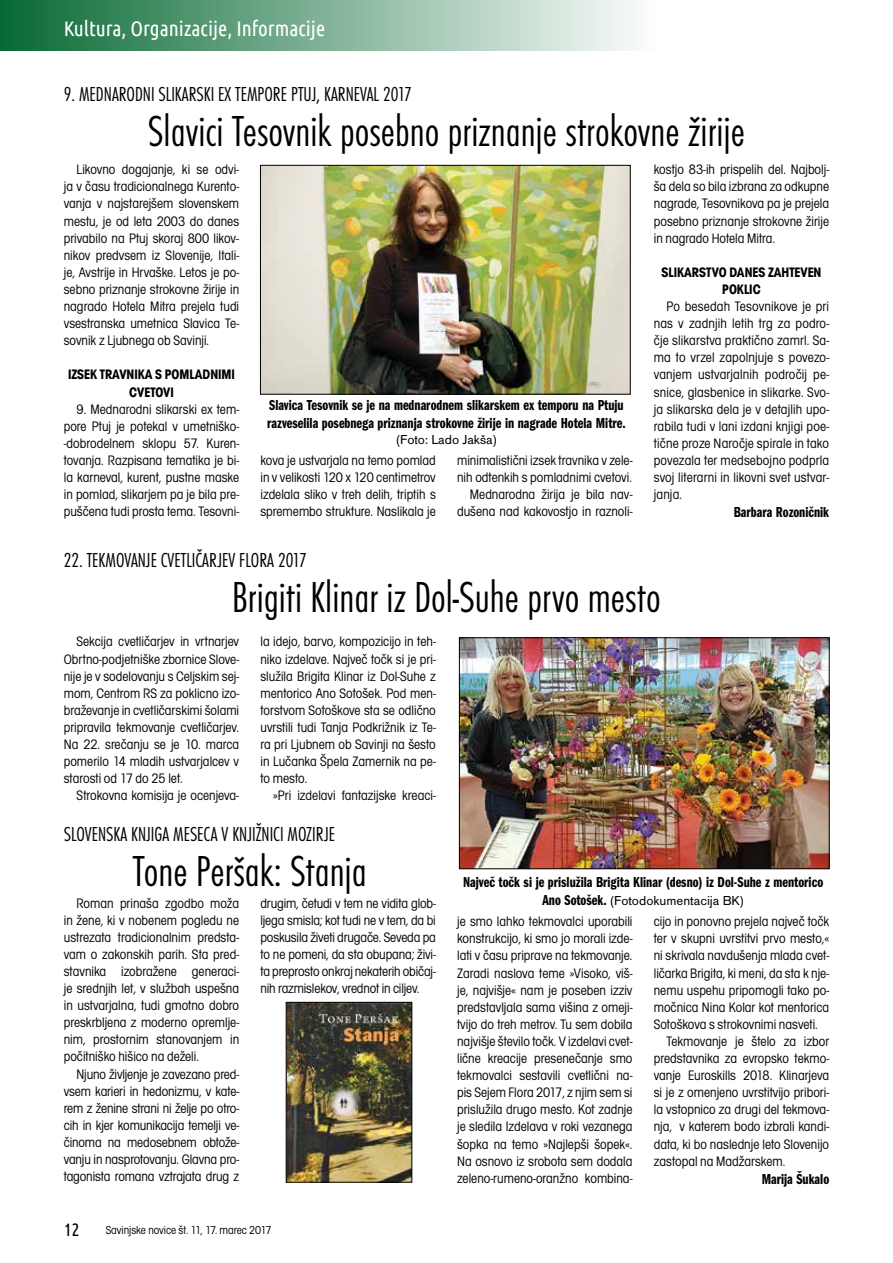
<style>
.page{position:relative;width:893px;height:1263px;background:#fff}
.page>*{position:absolute;margin:0;border:0;box-sizing:border-box;transform-origin:0 0}
.t1{font:45px "Futura TEE Ligh Cond";color:#000}
.t2{font:21px "Futura TEE Ligh Cond";color:#000}
.t3{font:21px "Ubuntu Condensed";color:#fff}
.t4{font:18px "Ubuntu Condensed";color:#000}
.t5{font:15px/18px "Franklin Got Itc TEE Demi Comp";color:#000}
.t6{font:condensed 14.25px/17.1px "Avant Gar Got Itc TEE";color:#000;text-align:justify}
.t7{font:700 condensed 14.25px/17.1px "Avant Gar Got Itc TEE";color:#000;text-align:center}
.t8{font:13.5px "Accius TEE";color:#000}
.t9{font:condensed 12px "Avant Gar Got Itc TEE";color:#000}
.s1{font-family:"Franklin Got Itc TEE Demi Comp";font-size:15px}
</style>
<div class="page">
<div style="left:0;top:0;width:656px;height:51px;background:linear-gradient(to right,#086934,#fcfdfc)"></div>
<img style="left:262px;top:167px;width:366px;height:225px">
<div style="left:260px;top:165px;width:370px;height:229px;border:1px solid #000"></div>
<img style="left:461px;top:639px;width:366px;height:228px">
<div style="left:459px;top:637px;width:370px;height:232px;border:1px solid #000"></div>
<img style="left:288px;top:1004px;width:122px;height:176px">
<div style="left:286px;top:1002px;width:126px;height:180px;border:1px solid #000"></div>
<h2 class="t3" style="left:64px;top:15px;width:263px">Kultura, Organizacije, Informacije</h2>
<h2 class="t2" style="left:64px;top:82px;width:350px">9. MEDNARODNI SLIKARSKI EX TEMPORE PTUJ, KARNEVAL 2017</h2>
<h1 class="t1" style="left:148px;top:105px;width:598px">Slavici Tesovnik posebno priznanje strokovne žirije</h1>
<p class="t6" style="left:654px;top:161px;width:177px">kostjo 83-ih prispelih del. Najbolj&shy;ša dela so bila izbrana za odkupne nagrade, Tesovnikova pa je prejela posebno priznanje strokovne žirije in nagrado Hotela Mitra.</p>
<p class="t7" style="left:661px;top:264px;width:161px">SLIKARSTVO DANES ZAHTEVEN<br>POKLIC</p>
<p class="t6" style="left:654px;top:298px;width:177px;text-indent:13px">Po besedah Tesovnikove je pri nas v zadnjih letih trg za podro&shy;čje slikarstva praktično zamrl. Sa&shy;ma to vrzel zapolnjuje s povezo&shy;vanjem ustvarjalnih področij pe&shy;snice, glasbenice in slikarke. Svo&shy;ja slikarska dela je v detajlih upo&shy;rabila tudi v lani izdani knjigi poe&shy;tične proze Naročje spirale in tako povezala ter medsebojno podprla svoj literarni in likovni svet ustvar&shy;janja.</p>
<p class="t5" style="left:734px;top:503px;width:97px">Barbara Rozoničnik</p>
<p class="t6" style="left:64px;top:161px;width:177px;text-indent:13px">Likovno dogajanje, ki se odvi&shy;ja v času tradicionalnega Kurento&shy;vanja v najstarejšem slovenskem mestu, je od leta 2003 do danes privabilo na Ptuj skoraj 800 likov&shy;nikov predvsem iz Slovenije, Itali&shy;je, Avstrije in Hrvaške. Letos je po&shy;sebno priznanje strokovne žirije in nagrado Hotela Mitra prejela tudi vsestranska umetnica Slavica Te&shy;sovnik z Ljubnega ob Savinji.</p>
<p class="t7" style="left:68px;top:366px;width:168px">IZSEK TRAVNIKA S POMLADNIMI<br>CVETOVI</p>
<p class="t6" style="left:64px;top:401px;width:177px;text-indent:13px">9. Mednarodni slikarski ex tem&shy;pore Ptuj je potekal v umetniško--dobrodelnem sklopu 57. Kuren&shy;tovanja. Razpisana tematika je bi&shy;la karneval, kurent, pustne maske in pomlad, slikarjem pa je bila pre&shy;puščena tudi prosta tema. Tesovni-</p>
<p class="t5" style="left:267px;top:396px;width:360px">Slavica Tesovnik se je na mednarodnem slikarskem ex temporu na Ptuju razveselila posebnega priznanja strokovne žirije in nagrade Hotela Mitre.</p>
<p class="t8" style="left:396px;top:432px;width:102px">(Foto: Lado Jakša)</p>
<p class="t6" style="left:260px;top:452px;width:177px">kova je ustvarjala na temo pomlad in v velikosti 120 x 120 centimetrov izdelala sliko v treh delih, triptih s spremembo strukture. Naslikala je</p>
<p class="t6" style="left:457px;top:452px;width:177px;text-align:right">minimalistični izsek travnika v zele&shy;nih odtenkih s pomladnimi cvetovi.<br>Mednarodna žirija je bila nav&shy;dušena nad kakovostjo in raznoli-</p>
<h2 class="t2" style="left:64px;top:548px;width:244px">22. TEKMOVANJE CVETLIČARJEV FLORA 2017</h2>
<h1 class="t1" style="left:232px;top:571px;width:430px">Brigiti Klinar iz Dol-Suhe prvo mesto</h1>
<p class="t6" style="left:64px;top:633px;width:177px;text-indent:13px">Sekcija cvetličarjev in vrtnarjev Obrtno-podjetniške zbornice Slove&shy;nije je v sodelovanju s Celjskim sej&shy;mom, Centrom RS za poklicno izo&shy;braževanje in cvetličarskimi šolami pripravila tekmovanje cvetličarjev.<br>Na 22. srečanju se je 10. marca pomerilo 14 mladih ustvarjalcev v starosti od 17 do 25 let.</p>
<p class="t6" style="left:77px;top:787px;width:164px">Strokovna komisija je ocenjeva-</p>
<p class="t6" style="left:260px;top:633px;width:177px">la idejo, barvo, kompozicijo in teh&shy;niko izdelave. Največ točk si je pri&shy;služila Brigita Klinar iz Dol-Suhe z mentorico Ano Sotošek. Pod men&shy;torstvom Sotoškove sta se odlično uvrstili tudi Tanja Podkrižnik iz Te&shy;ra pri Ljubnem ob Savinji na šesto in Lučanka Špela Zamernik na pe&shy;to mesto.</p>
<p class="t6" style="left:273px;top:787px;width:164px">»Pri izdelavi fantazijske kreaci-</p>
<h2 class="t2" style="left:64px;top:822px;width:273px">SLOVENSKA KNJIGA MESECA V KNJIŽNICI MOZIRJE</h2>
<h1 class="t1" style="left:133px;top:845px;width:235px">Tone Peršak: Stanja</h1>
<p class="t6" style="left:64px;top:894px;width:177px;text-indent:13px">Roman prinaša zgodbo moža in žene, ki v nobenem pogledu ne ustrezata tradicionalnim predsta&shy;vam o zakonskih parih. Sta pred&shy;stavnika izobražene generaci&shy;je srednjih let, v službah uspešna in ustvarjalna, tudi gmotno dobro preskrbljena z moderno opremlje&shy;nim, prostornim stanovanjem in počitniško hišico na deželi.</p>
<p class="t6" style="left:64px;top:1065px;width:177px;text-indent:13px">Njuno življenje je zavezano pred&shy;vsem karieri in hedonizmu, v kate&shy;rem z ženine strani ni želje po otro&shy;cih in kjer komunikacija temelji ve&shy;činoma na medosebnem obtože&shy;vanju in nasprotovanju. Glavna pro&shy;tagonista romana vztrajata drug z</p>
<p class="t6" style="left:260px;top:894px;width:177px">drugim, četudi v tem ne vidita glob&shy;ljega smisla; kot tudi ne v tem, da bi poskusila živeti drugače. Seveda pa to ne pomeni, da sta obupana; živi&shy;ta preprosto onkraj nekaterih običaj&shy;nih razmislekov, vrednot in ciljev.</p>
<p class="t4" style="left:64px;top:1219px;width:17px">12</p>
<p class="t9" style="left:106px;top:1223px;width:167px">Savinjske novice št. 11, 17. marec 2017</p>
<p class="t5" style="left:463px;top:873px;width:362px">Največ točk si je prislužila Brigita Klinar (desno) iz Dol-Suhe z mentorico</p>
<p class="t8" style="left:543px;top:893px;width:203px"><span class="s1">Ano Sotošek.</span> (Fotodokumentacija BK)</p>
<p class="t6" style="left:457px;top:913px;width:177px">je smo lahko tekmovalci uporabili konstrukcijo, ki smo jo morali izde&shy;lati v času priprave na tekmovanje.<br>Zaradi naslova teme »Visoko, viš&shy;je, najvišje« nam je poseben izziv predstavljala sama višina z omeji&shy;tvijo do treh metrov. Tu sem dobila najvišje število točk. V izdelavi cvet&shy;lične kreacije presenečanje smo tekmovalci sestavili cvetlični na&shy;pis Sejem Flora 2017, z njim sem si prislužila drugo mesto. Kot zadnje je sledila Izdelava v roki vezanega šopka na temo »Najlepši šopek«.<br>Na osnovo iz srobota sem dodala zeleno-rumeno-oranžno kombina-</p>
<p class="t6" style="left:654px;top:913px;width:177px">cijo in ponovno prejela največ točk</p>
<p class="t6" style="left:654px;top:930px;width:177px">ter v skupni uvrstitvi prvo mesto,«</p>
<p class="t6" style="left:654px;top:947px;width:177px">ni skrivala navdušenja mlada cvet-</p>
<p class="t6" style="left:654px;top:964px;width:177px">ličarka Brigita, ki meni, da sta k nje-</p>
<p class="t6" style="left:654px;top:981px;width:177px">nemu uspehu pripomogli tako po-</p>
<p class="t6" style="left:654px;top:999px;width:177px">močnica Nina Kolar kot mentorica</p>
<p class="t6" style="left:654px;top:1016px;width:165px">Sotoškova s strokovnimi nasveti.</p>
<p class="t6" style="left:666px;top:1033px;width:164px">Tekmovanje je štelo za izbor</p>
<p class="t6" style="left:654px;top:1050px;width:177px">predstavnika za evropsko tekmo-</p>
<p class="t6" style="left:654px;top:1067px;width:177px">vanje Euroskills 2018. Klinarjeva</p>
<p class="t6" style="left:654px;top:1084px;width:177px">si je z omenjeno uvrstitvijo pribori-</p>
<p class="t6" style="left:654px;top:1101px;width:177px">la vstopnico za drugi del tekmova-</p>
<p class="t6" style="left:654px;top:1118px;width:177px">nja, v katerem bodo izbrali kandi-</p>
<p class="t6" style="left:654px;top:1135px;width:177px">data, ki bo naslednje leto Slovenijo</p>
<p class="t6" style="left:654px;top:1152px;width:133px">zastopal na Madžarskem.</p>
<p class="t5" style="left:762px;top:1170px;width:69px">Marija Šukalo</p>
</div>
